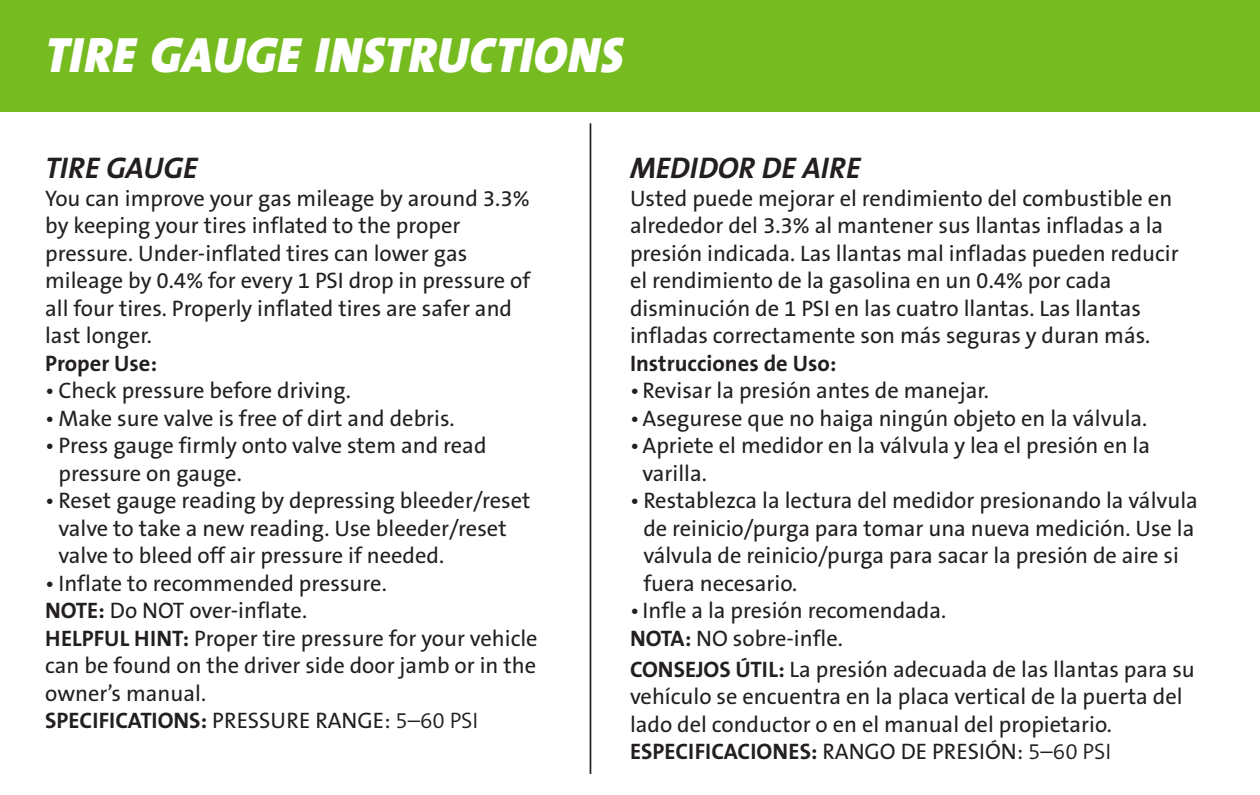
<style>
.page{position:relative;width:1260px;height:795px;background:#fff}
.page>*{position:absolute;margin:0;border:0;box-sizing:border-box;transform-origin:0 0}
.t1{font:italic 900 50px "The Sans";letter-spacing:.015em;color:#fff}
.t2{font:30px "The Sans Q7 Bd TF Italic";color:#231f20}
.t3{font:22.5px/27.5px "The Sans Q5 Rg TF";color:#231f20}
.t4{font:22.5px "The Sans Q7 Bd TF";color:#231f20}
.s1{font-family:"The Sans Q7 Bd TF"}
.s2{font-family:"The Sans Q5 Rg TF"}
.s3{font-family:"The Sans Q4 SL TF"}
</style>
<div class="page">
<div style="left:0;top:0;width:1260px;height:112px;background:#76bc21"></div>
<hr style="left:590px;top:123px;width:1px;height:651px;background:#231f20">
<h1 class="t1" style="left:45px;top:13px;width:580px">TIRE GAUGE INSTRUCTIONS</h1>
<h2 class="t2" style="left:45px;top:152px;width:154px">TIRE GAUGE</h2>
<p class="t3" style="left:45px;top:186px;width:487px">You can improve your gas mileage by around 3.3% by keeping your tires inflated to the proper pressure. Under-inflated tires can lower gas mileage by 0.4% for every 1 PSI drop in pressure of all four tires. Properly inflated tires are safer and last longer.</p>
<p class="t4" style="left:45px;top:351px;width:114px">Proper Use:</p>
<p class="t3" style="left:45px;top:378px;width:307px">• Check pressure before driving.</p>
<p class="t3" style="left:45px;top:406px;width:411px">• Make sure valve is free of dirt and debris.</p>
<p class="t3" style="left:58px;top:433px;width:430px;text-indent:-13px">• Press gauge firmly onto valve stem and read pressure on gauge.</p>
<p class="t3" style="left:58px;top:488px;width:474px;text-indent:-13px">• Reset gauge reading by depressing bleeder/reset valve to take a new reading. Use bleeder/reset valve to bleed off air pressure if needed.</p>
<p class="t3" style="left:45px;top:571px;width:494px">• Inflate to recommended pressure.<br><span class="s1">NOTE:</span> Do NOT over-inflate.<br><span class="s1">HELPFUL HINT:</span> Proper tire pressure for your vehicle can be found on the driver side door jamb or in the owner’s manual.</p>
<p class="t4" style="left:45px;top:709px;width:435px">SPECIFICATIONS: <span class="s2">PRESSURE RANGE:</span> <span class="s3">5–60 PSI</span></p>
<h2 class="t2" style="left:630px;top:152px;width:232px">MEDIDOR DE AIRE</h2>
<p class="t3" style="left:630px;top:186px;width:550px">Usted puede mejorar el rendimiento del combustible en alrededor del 3.3% al mantener sus llantas infladas a la presión indicada. Las llantas mal infladas pueden reducir el rendimiento de la gasolina en un 0.4% por cada disminución de 1 PSI en las cuatro llantas. Las llantas infladas correctamente son más seguras y duran más.</p>
<p class="t4" style="left:630px;top:351px;width:208px">Instrucciones de Uso:</p>
<p class="t3" style="left:630px;top:378px;width:360px">• Revisar la presión antes de manejar.</p>
<p class="t3" style="left:630px;top:406px;width:519px">• Asegurese que no haiga ningún objeto en la válvula.</p>
<p class="t3" style="left:643px;top:433px;width:509px;text-indent:-13px">• Apriete el medidor en la válvula y lea el presión en la varilla.</p>
<p class="t3" style="left:643px;top:488px;width:556px;text-indent:-13px">• Restablezca la lectura del medidor presionando la válvula de reinicio/purga para tomar una nueva medición. Use la válvula de reinicio/purga para sacar la presión de aire si fuera necesario.</p>
<p class="t3" style="left:630px;top:598px;width:318px">• Infle a la presión recomendada.<br><span class="s1">NOTA:</span> NO sobre-infle.</p>
<p class="t3" style="left:630px;top:656px;width:566px"><span class="s1">CONSEJOS ÚTIL:</span> La presión adecuada de las llantas para su vehículo se encuentra en la placa vertical de la puerta del lado del conductor o en el manual del propietario.</p>
<p class="t4" style="left:630px;top:739px;width:483px">ESPECIFICACIONES: <span class="s2">RANGO DE PRESIÓN:</span> <span class="s3">5–60 PSI</span></p>
</div>
